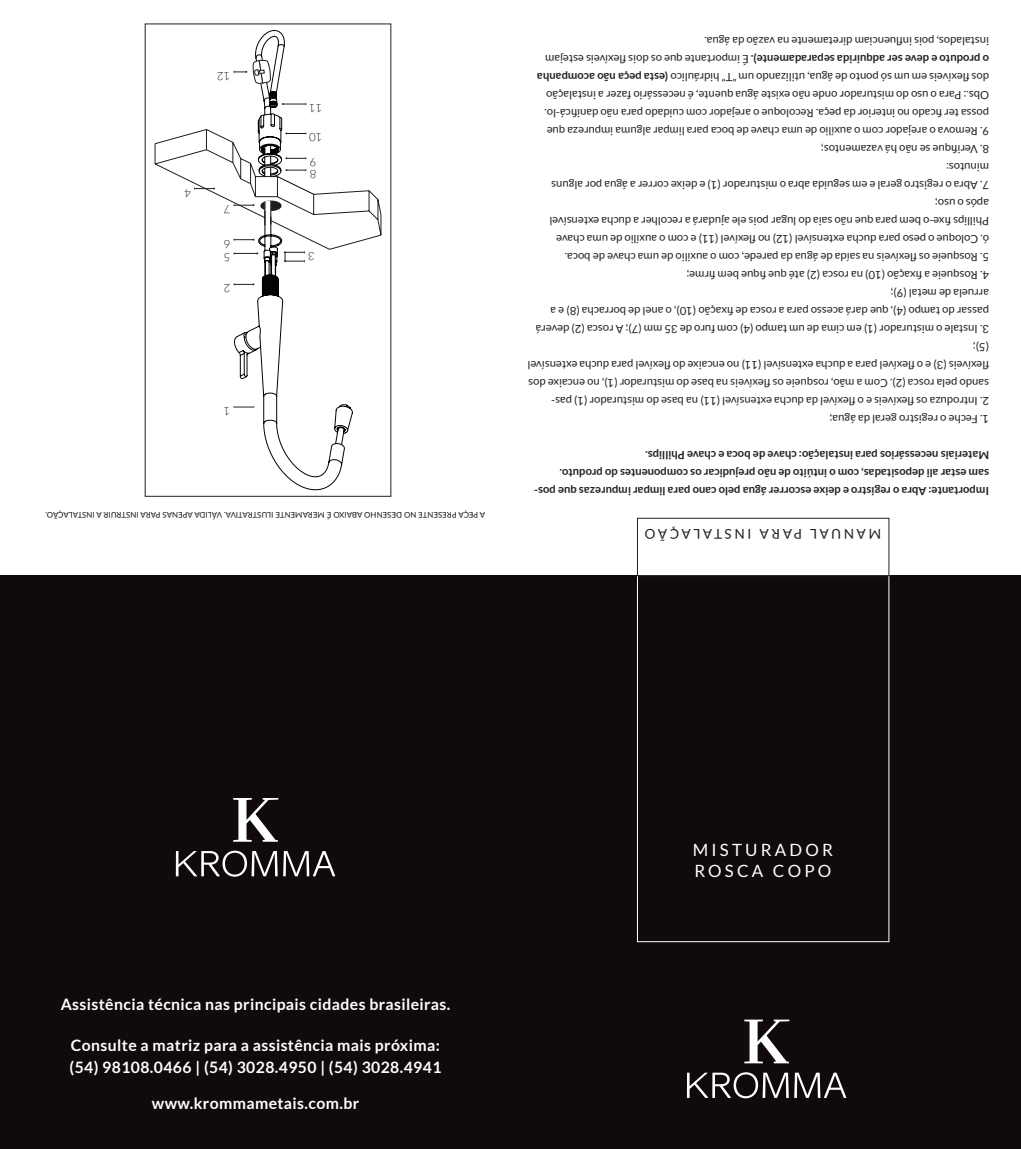
<style>
.page{position:relative;width:1021px;height:1149px;background:#fff}
.page>*{position:absolute;margin:0;border:0;box-sizing:border-box;transform-origin:0 0}
.t1{font:20.25px "Chapaza";letter-spacing:.155em;color:#fff}
.t2{font:16.88px/20.2px "Lato";letter-spacing:.19em;color:#fff}
.t3{font:700 15.75px/22.5px "Lato";letter-spacing:.025em;color:#fff}
.t4{font:300 13.5px "Lato";letter-spacing:.025em;color:#fff}
.t5{font:13.5px "Lato";letter-spacing:.2em;color:#231f20}
.t6{font:300 11.47px/13.7px "Lato";color:#231f20}
.t7{font:11.25px/18px "Lato";color:#231f20}
.t8{font:700 11.25px/18px "Lato";color:#231f20}
.t9{font:500 7.88px "Lato";color:#231f20}
.s1{font-weight:700}
</style>
<div class="page">
<div style="left:0;top:576px;width:1020px;height:572px;background:#110a0c"></div>
<svg style="left:744px;top:1019px;width:45px;height:43px"></svg>
<svg style="left:687px;top:1072px;width:101px;height:25px"></svg>
<svg style="left:794px;top:1072px;width:52px;height:25px"></svg>
<svg style="left:233px;top:798px;width:45px;height:43px"></svg>
<svg style="left:176px;top:850px;width:159px;height:26px"></svg>
<div style="left:637px;top:574px;width:252px;height:367px;border:1px solid #fff"></div>
<div style="left:637px;top:518px;width:252px;height:58px;border:1px solid #231f20"></div>
<svg style="left:257px;top:30px;width:88px;height:460px"></svg>
<svg style="left:155px;top:44px;width:226px;height:405px"></svg>
<p class="t6" style="left:230px;top:83px;width:15px;rotate:-180deg">12</p>
<p class="t6" style="left:191px;top:199px;width:8px;rotate:-180deg">4</p>
<p class="t6" style="left:230px;top:216px;width:8px;rotate:-180deg">7</p>
<p class="t6" style="left:230px;top:264px;width:8px;rotate:-180deg">5<br>6</p>
<p class="t6" style="left:230px;top:295px;width:8px;rotate:-180deg">2</p>
<p class="t6" style="left:230px;top:418px;width:8px;rotate:-180deg">1</p>
<p class="t6" style="left:322px;top:115px;width:15px;rotate:-180deg">11</p>
<p class="t6" style="left:322px;top:144px;width:15px;rotate:-180deg">10</p>
<p class="t6" style="left:316px;top:180px;width:8px;line-height:11.7px;rotate:-180deg">8<br>9</p>
<p class="t6" style="left:315px;top:263px;width:8px;rotate:-180deg">3</p>
<p class="t9" style="left:485px;top:520px;width:441px;rotate:-180deg">A PEÇA PRESENTE NO DESENHO ABAIXO É MERAMENTE ILUSTRATIVA. VÁLIDA APENAS PARA INSTRUIR A INSTALAÇÃO.</p>
<p class="t7" style="left:988px;top:140px;width:453px;rotate:-180deg">9. Remova o arejador com o auxílio de uma chave de boca para limpar alguma impureza que possa ter ficado no interior da peça. Recoloque o arejador com cuidado para não danificá-lo.<br>Obs.: Para o uso do misturador onde não existe água quente, é necessário fazer a instalação dos flexíveis em um só ponto de água, utilizando um “T” hidráulico <span class="s1">(esta peça não acompanha o produto e deve ser adquirida separadamente).</span> É importante que os dois flexíveis estejam instalados, pois influenciam diretamente na vazão da água.</p>
<p class="t7" style="left:988px;top:158px;width:169px;rotate:-180deg">8. Verifique se não há vazamentos;</p>
<p class="t7" style="left:988px;top:194px;width:439px;rotate:-180deg">7. Abra o registro geral e em seguida abra o misturador (1) e deixe correr a água por alguns minutos:</p>
<p class="t7" style="left:988px;top:266px;width:441px;rotate:-180deg">5. Rosqueie os flexíveis na saída de água da parede, com o auxilio de uma chave de boca.<br>ó. Coloque o peso para ducha extensível (12) no flexível (11) e com o auxílio de uma chave Phillips fixe-o bem para que não saia do lugar pois ele ajudará a recolher a ducha extensível após o uso;</p>
<p class="t7" style="left:988px;top:284px;width:304px;rotate:-180deg">4. Rosqueie a fixação (10) na rosca (2) até que fique bem firme;</p>
<p class="t7" style="left:988px;top:338px;width:454px;rotate:-180deg">3. Instale o misturador (1) em cima de um tampo (4) com furo de 35 mm (7); A rosca (2) deverá passar do tampo (4), que dará acesso para a rosca de fixação (10), o anel de borracha (8) e a arruela de metal (9);</p>
<p class="t7" style="left:988px;top:410px;width:463px;rotate:-180deg">2. Introduza os flexíveis e o flexível da ducha extensível (11) na base do misturador (1) pas&shy;sando pela rosca (2). Com a mão, rosqueie os flexíveis na base do misturador (1), no encaixe dos flexíveis (3) e o flexível para a ducha extensível (11) no encaixe do flexível para ducha extensível (5);</p>
<p class="t7" style="left:988px;top:428px;width:161px;rotate:-180deg">1. Feche o registro geral da água;</p>
<p class="t8" style="left:988px;top:500px;width:456px;rotate:-180deg">Importante: Abra o registro e deixe escorrer água pelo cano para limpar impurezas que pos&shy;sam estar ali depositadas, com o intúito de não prejudicar os componentes do produto.<br>Materiais necessários para instalação: chave de boca e chave Phillips.</p>
<p class="t5" style="left:881px;top:541px;width:238px;rotate:-180deg">MANUAL PARA INSTALAÇÃO</p>
<h3 class="t3" style="left:61px;top:992px;width:391px">Assistência técnica nas principais cidades brasileiras.</h3>
<h3 class="t3" style="left:70px;top:1033px;width:373px">Consulte a matriz para a assistência mais próxima: (54) 98108.0466 | (54) 3028.4950 | (54) 3028.4941</h3>
<h3 class="t3" style="left:152px;top:1091px;width:209px">www.krommametais.com.br</h3>
<p class="t4" style="left:97px;top:1033px;width:318px">Assistência técnica nas principais cidades brasileiras.</p>
<h2 class="t2" style="left:692px;top:839px;width:142px">MISTURADOR<br>ROSCA COPO</h2>
<h1 class="t1" style="left:685px;top:849px;width:163px">E GARANTIA</h1>
</div>
